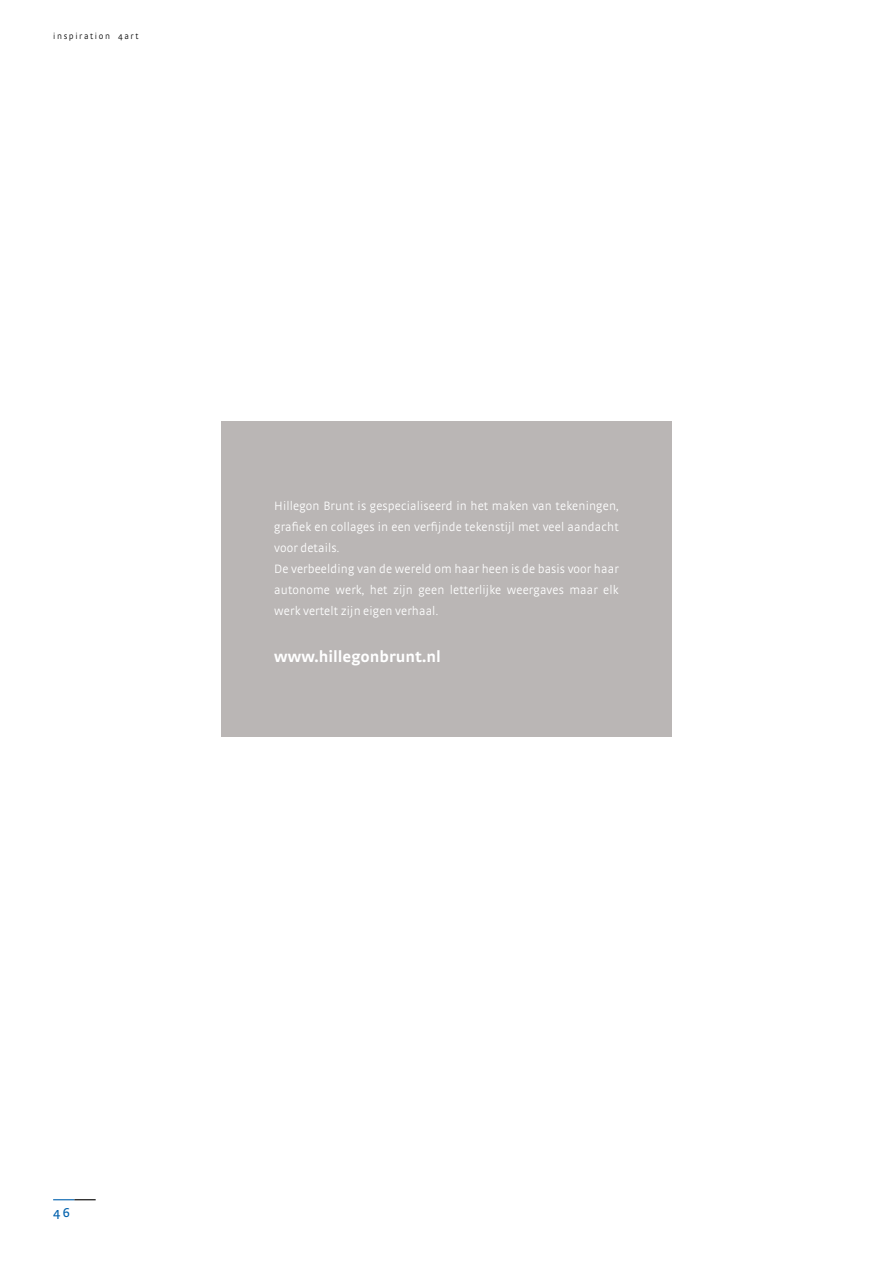
<style>
.page{position:relative;width:893px;height:1263px;background:#fff}
.page>*{position:absolute;margin:0;border:0;box-sizing:border-box;transform-origin:0 0}
.t1{font:700 16.5px "Strada";color:#fff}
.t2{font:13.5px "Strada";color:#0061ad}
.t3{font:300 12.75px/21px "Strada";letter-spacing:.01em;color:#fff}
.t4{font:300 9px "Strada";letter-spacing:.18em;color:#000}
</style>
<div class="page">
<svg style="left:53px;top:1199px;width:43px;height:1px"></svg>
<div style="left:221px;top:421px;width:451px;height:316px;background:#bab6b5"></div>
<p class="t4" style="left:53px;top:31px;width:87px">inspiration 4art</p>
<p class="t3" style="left:274px;top:495px;width:346px">Hillegon Brunt is gespecialiseerd in het maken van tekeningen, grafiek en collages in een verfijnde tekenstijl met veel aandacht voor details.<br>De verbeelding van de wereld om haar heen is de basis voor haar autonome werk, het zijn geen letterlijke weergaves maar elk werk vertelt zijn eigen verhaal.</p>
<p class="t1" style="left:274px;top:647px;width:168px">www.hillegonbrunt.nl</p>
<p class="t2" style="left:53px;top:1205px;width:18px">46</p>
</div>
